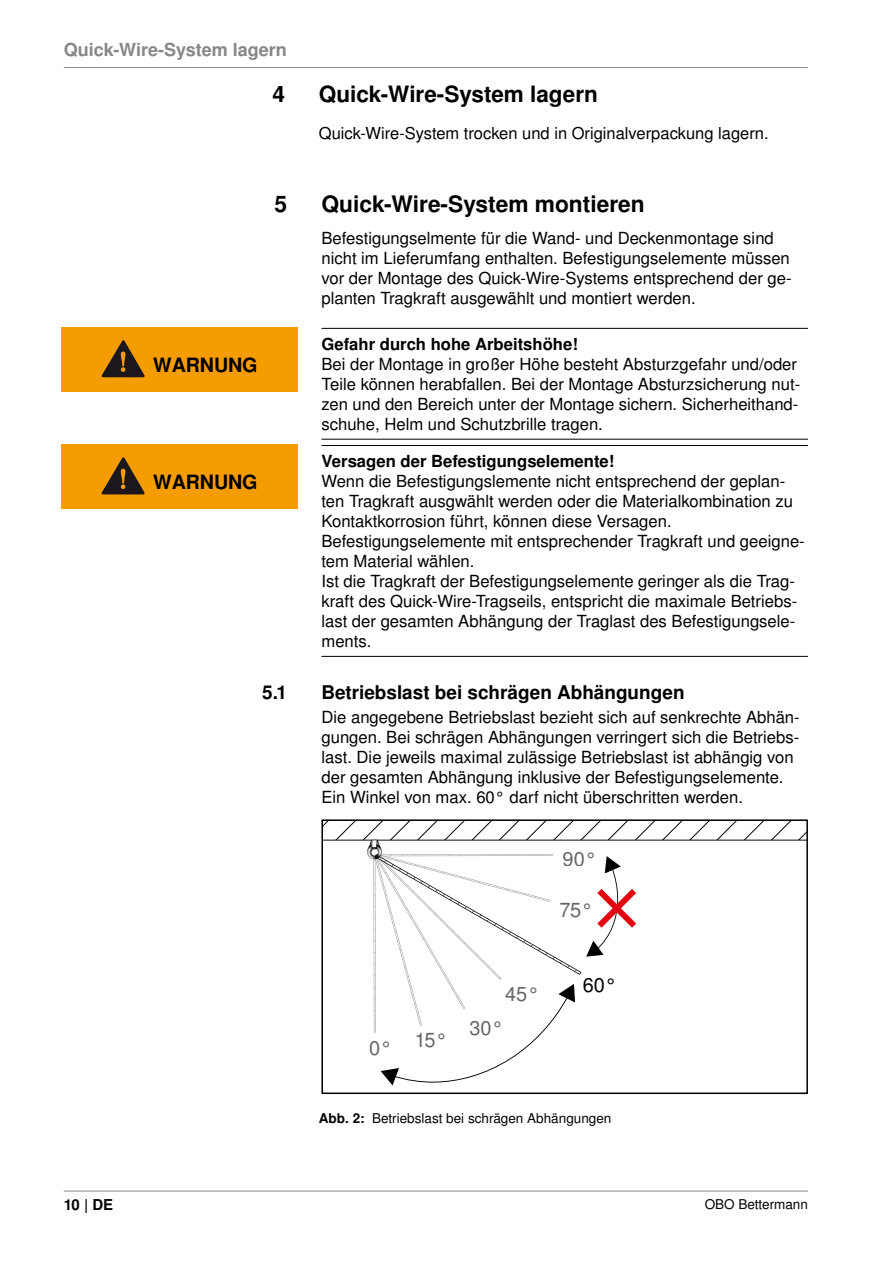
<style>
.page{position:relative;width:893px;height:1263px;background:#fff}
.page>*{position:absolute;margin:0;border:0;box-sizing:border-box;transform-origin:0 0}
.t1{font:700 22.65px "Nimbus San LOT";color:#000}
.t2{font:700 22.5px "Nimbus San LOT";color:#000}
.t3{font:19.95px "Nimbus San LOT";color:#666}
.t4{font:19.95px "Nimbus San LOT";color:#000}
.t5{font:700 19.65px "Nimbus San LOT";letter-spacing:-.005em;color:#000}
.t6{font:700 18.9px "Nimbus San LOT";color:#000}
.t7{font:700 18px "Nimbus San LOT";color:#878787}
.t8{font:16.65px/20px "Nimbus San LOT";color:#000}
.t9{font:700 16.65px "Nimbus San LOT";color:#000}
.t10{font:16.5px "Nimbus San LOT";color:#000}
.t11{font:700 15px "Nimbus San LOT";color:#000}
.t12{font:13.5px "Nimbus San LOT";color:#000}
.s1{font-weight:700}
</style>
<div class="page">
<hr style="left:64px;top:1191px;width:744px;height:1px;background:#878787">
<hr style="left:64px;top:67px;width:744px;height:1px;background:#878787">
<hr style="left:321px;top:328px;width:487px;height:1px;background:#000">
<hr style="left:321px;top:439px;width:487px;height:1px;background:#000">
<hr style="left:321px;top:445px;width:487px;height:1px;background:#000">
<hr style="left:321px;top:656px;width:487px;height:1px;background:#000">
<svg style="left:324px;top:822px;width:481px;height:17px"></svg>
<svg style="left:324px;top:840px;width:481px;height:245px"></svg>
<img style="left:367px;top:840px;width:15px;height:19px">
<div style="left:321px;top:819px;width:487px;height:275px;border:2px solid #000"></div>
<div style="left:61px;top:327px;width:237px;height:64px;background:#f59c00"></div>
<svg style="left:102px;top:340px;width:43px;height:37px"></svg>
<div style="left:61px;top:444px;width:237px;height:65px;background:#f59c00"></div>
<svg style="left:102px;top:457px;width:43px;height:37px"></svg>
<p class="t7" style="left:64px;top:39px;width:225px">Quick-Wire-System lagern</p>
<h2 class="t2" style="left:272px;top:80px;width:14px">4</h2>
<h2 class="t2" style="left:319px;top:80px;width:280px">Quick-Wire-System lagern</h2>
<p class="t10" style="left:319px;top:123px;width:451px">Quick-Wire-System trocken und in Originalverpackung lagern.</p>
<h1 class="t1" style="left:274px;top:190px;width:14px">5</h1>
<h1 class="t1" style="left:321px;top:190px;width:325px">Quick-Wire-System montieren</h1>
<p class="t8" style="left:321px;top:229px;width:472px">Befestigungselmente für die Wand- und Deckenmontage sind nicht im Lieferumfang enthalten. Befestigungselemente müssen vor der Montage des Quick-Wire-Systems entsprechend der ge&shy;planten Tragkraft ausgewählt und montiert werden.</p>
<p class="t9" style="left:321px;top:334px;width:258px">Gefahr durch hohe Arbeitshöhe!</p>
<p class="t8" style="left:321px;top:355px;width:480px">Bei der Montage in großer Höhe besteht Absturzgefahr und/oder Teile können herabfallen. Bei der Montage Absturzsicherung nut&shy;zen und den Bereich unter der Montage sichern. Sicherheithand&shy;schuhe, Helm und Schutzbrille tragen.</p>
<p class="t9" style="left:321px;top:452px;width:294px">Versagen der Befestigungselemente!</p>
<p class="t8" style="left:321px;top:472px;width:485px">Wenn die Befestigungslemente nicht entsprechend der geplan&shy;ten Tragkraft ausgwählt werden oder die Materialkombination zu Kontaktkorrosion führt, können diese Versagen.<br>Befestigungselemente mit entsprechender Tragkraft und geeigne&shy;tem Material wählen.<br>Ist die Tragkraft der Befestigungselemente geringer als die Trag&shy;kraft des Quick-Wire-Tragseils, entspricht die maximale Betriebs&shy;last der gesamten Abhängung der Traglast des Befestigungsele&shy;ments.</p>
<p class="t6" style="left:262px;top:681px;width:26px">5.1</p>
<p class="t6" style="left:321px;top:681px;width:365px">Betriebslast bei schrägen Abhängungen</p>
<p class="t8" style="left:321px;top:708px;width:480px">Die angegebene Betriebslast bezieht sich auf senkrechte Abhän&shy;gungen. Bei schrägen Abhängungen verringert sich die Betriebs&shy;last. Die jeweils maximal zulässige Betriebslast ist abhängig von der gesamten Abhängung inklusive der Befestigungselemente.<br>Ein Winkel von max. 60° darf nicht überschritten werden.</p>
<p class="t5" style="left:153px;top:353px;width:106px">WARNUNG</p>
<p class="t5" style="left:153px;top:470px;width:106px">WARNUNG</p>
<p class="t3" style="left:369px;top:1028px;width:80px">0° 15°</p>
<p class="t3" style="left:563px;top:846px;width:36px">90°</p>
<p class="t3" style="left:559px;top:898px;width:35px">75°</p>
<p class="t3" style="left:505px;top:982px;width:36px">45°</p>
<p class="t3" style="left:469px;top:1016px;width:36px">30°</p>
<p class="t4" style="left:583px;top:973px;width:36px">60°</p>
<p class="t12" style="left:319px;top:1110px;width:294px"><span class="s1">Abb. 2:</span> Betriebslast bei schrägen Abhängungen</p>
<p class="t11" style="left:64px;top:1196px;width:51px">10 | DE</p>
<p class="t12" style="left:705px;top:1196px;width:105px">OBO Bettermann</p>
</div>
